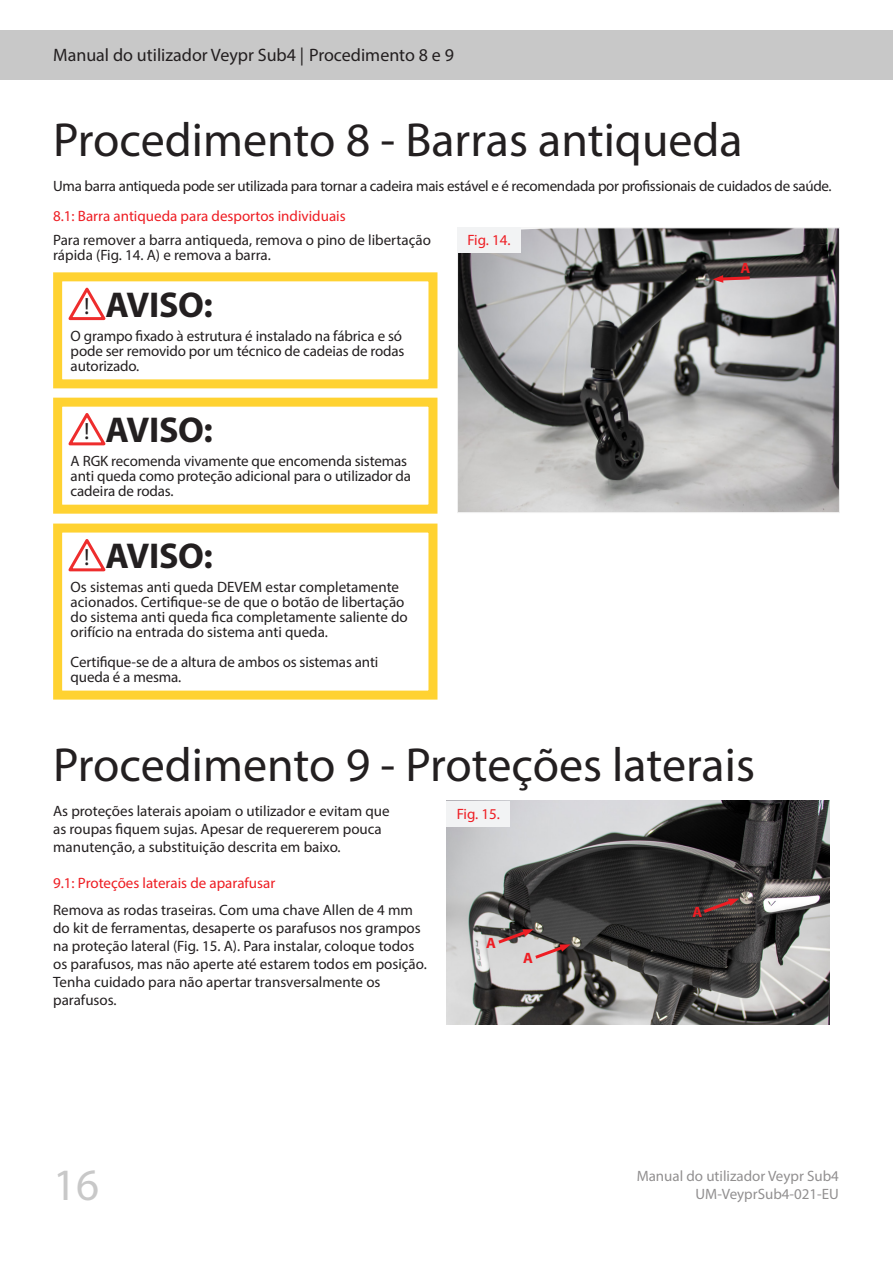
<style>
.page{position:relative;width:893px;height:1263px;background:#fff}
.page>*{position:absolute;margin:0;border:0;box-sizing:border-box;transform-origin:0 0}
.Heading_1{font:48px "Myriad Pro";color:#231f20}
.t1{font:45px "Myriad Pro";color:#c8c8c8}
.Box_Heading{font:700 36px "Myriad Pro";letter-spacing:-.01em;color:#231f20}
.t2{font:23.55px "Myriad Pro";color:#231f20}
.t3{font:18px "Myriad Pro";color:#231f20}
.Box_Text_10_11{font:15px/15px "Myriad Pro";color:#231f20}
.Box_Text_10_11-2{font:15px "Myriad Pro";letter-spacing:-.02em;color:#231f20}
.Internal_Heading_-_R{font:15px "Myriad Pro";color:#ee1d23}
.Image_no{font:15px "Myriad Pro";color:#ee1d23}
.Table_Text_10_12_RED{font:700 15px "Myriad Pro";color:#ee1d23}
</style>
<div class="page">
<div style="left:0;top:31px;width:893px;height:49px;background:#c8c8c8"></div>
<div style="left:53px;top:398px;width:384px;height:116px;border:9px solid #ffd231"></div>
<div style="left:53px;top:524px;width:384px;height:176px;border:9px solid #ffd231"></div>
<svg style="left:68px;top:413px;width:38px;height:33px"></svg>
<svg style="left:68px;top:539px;width:38px;height:33px"></svg>
<div style="left:53px;top:272px;width:384px;height:116px;border:9px solid #ffd231"></div>
<svg style="left:68px;top:287px;width:38px;height:34px"></svg>
<img style="left:459px;top:229px;width:379px;height:282px">
<div style="left:457px;top:227px;width:383px;height:286px;border:1px solid #f0f0f0"></div>
<div style="left:457px;top:227px;width:64px;height:26px;background:#f2f3f4"></div>
<img style="left:446px;top:801px;width:383px;height:224px">
<div style="left:446px;top:801px;width:64px;height:25px;background:#f2f3f4"></div>
<svg style="left:713px;top:275px;width:40px;height:8px"></svg>
<svg style="left:495px;top:928px;width:76px;height:33px;background:#9c8787"></svg>
<svg style="left:700px;top:898px;width:39px;height:17px"></svg>
<p class="t3" style="left:53px;top:44px;width:402px">Manual do utilizador Veypr Sub4 | Procedimento 8 e 9</p>
<p class="Heading_1" style="left:53px;top:111px;width:691px">Procedimento 8 - Barras antiqueda</p>
<p class="Box_Text_10_11-2" style="left:53px;top:177px;width:780px">Uma barra antiqueda pode ser utilizada para tornar a cadeira mais estável e é recomendada por profissionais de cuidados de saúde.</p>
<p class="Internal_Heading_-_R" style="left:53px;top:207px;width:294px">8.1: Barra antiqueda para desportos individuais</p>
<p class="Box_Text_10_11" style="left:53px;top:233px;width:379px">Para remover a barra antiqueda, remova o pino de libertação rápida (Fig. 14. A) e remova a barra.</p>
<p class="Image_no" style="left:467px;top:231px;width:45px">Fig. 14.</p>
<p class="Table_Text_10_12_RED" style="left:740px;top:258px;width:11px">A</p>
<p class="Box_Heading" style="left:105px;top:281px;width:109px">AVISO:</p>
<p class="Box_Text_10_11" style="left:71px;top:328px;width:335px">O grampo fixado à estrutura é instalado na fábrica e só pode ser removido por um técnico de cadeias de rodas autorizado.</p>
<h3 class="t2" style="left:84px;top:292px;width:7px">!</h3>
<p class="Box_Heading" style="left:105px;top:406px;width:109px">AVISO:</p>
<p class="Box_Text_10_11" style="left:71px;top:453px;width:342px">A RGK recomenda vivamente que encomenda sistemas anti queda como proteção adicional para o utilizador da cadeira de rodas.</p>
<h3 class="t2" style="left:84px;top:417px;width:7px">!</h3>
<p class="Box_Heading" style="left:105px;top:532px;width:109px">AVISO:</p>
<p class="Box_Text_10_11" style="left:71px;top:579px;width:339px">Os sistemas anti queda DEVEM estar completamente acionados. Certifique-se de que o botão de libertação do sistema anti queda fica completamente saliente do orifício na entrada do sistema anti queda.</p>
<p class="Box_Text_10_11" style="left:71px;top:654px;width:309px">Certifique-se de a altura de ambos os sistemas anti queda é a mesma.</p>
<h3 class="t2" style="left:84px;top:543px;width:7px">!</h3>
<p class="Heading_1" style="left:53px;top:735px;width:703px">Procedimento 9 - Proteções laterais</p>
<p class="Box_Text_10_11" style="left:53px;top:801px;width:338px;line-height:18px">As proteções laterais apoiam o utilizador e evitam que as roupas fiquem sujas. Apesar de requererem pouca manutenção, a substituição descrita em baixo.</p>
<p class="Internal_Heading_-_R" style="left:53px;top:873px;width:224px">9.1: Proteções laterais de aparafusar</p>
<p class="Box_Text_10_11" style="left:53px;top:900px;width:375px;line-height:18px">Remova as rodas traseiras. Com uma chave Allen de 4 mm do kit de ferramentas, desaperte os parafusos nos grampos na proteção lateral (Fig. 15. A). Para instalar, coloque todos os parafusos, mas não aperte até estarem todos em posição.<br>Tenha cuidado para não apertar transversalmente os parafusos.</p>
<p class="Image_no" style="left:457px;top:804px;width:45px">Fig. 15.</p>
<p class="Table_Text_10_12_RED" style="left:693px;top:902px;width:11px">A</p>
<p class="Table_Text_10_12_RED" style="left:486px;top:933px;width:11px">A</p>
<p class="Table_Text_10_12_RED" style="left:523px;top:948px;width:11px">A</p>
<h2 class="t1" style="left:53px;top:1157px;width:48px">16</h2>
<p class="Box_Text_10_11" style="left:636px;top:1168px;width:204px">Manual do utilizador Veypr Sub4</p>
<p class="Box_Text_10_11" style="left:695px;top:1186px;width:145px">UM-VeyprSub4-021-EU</p>
</div>
